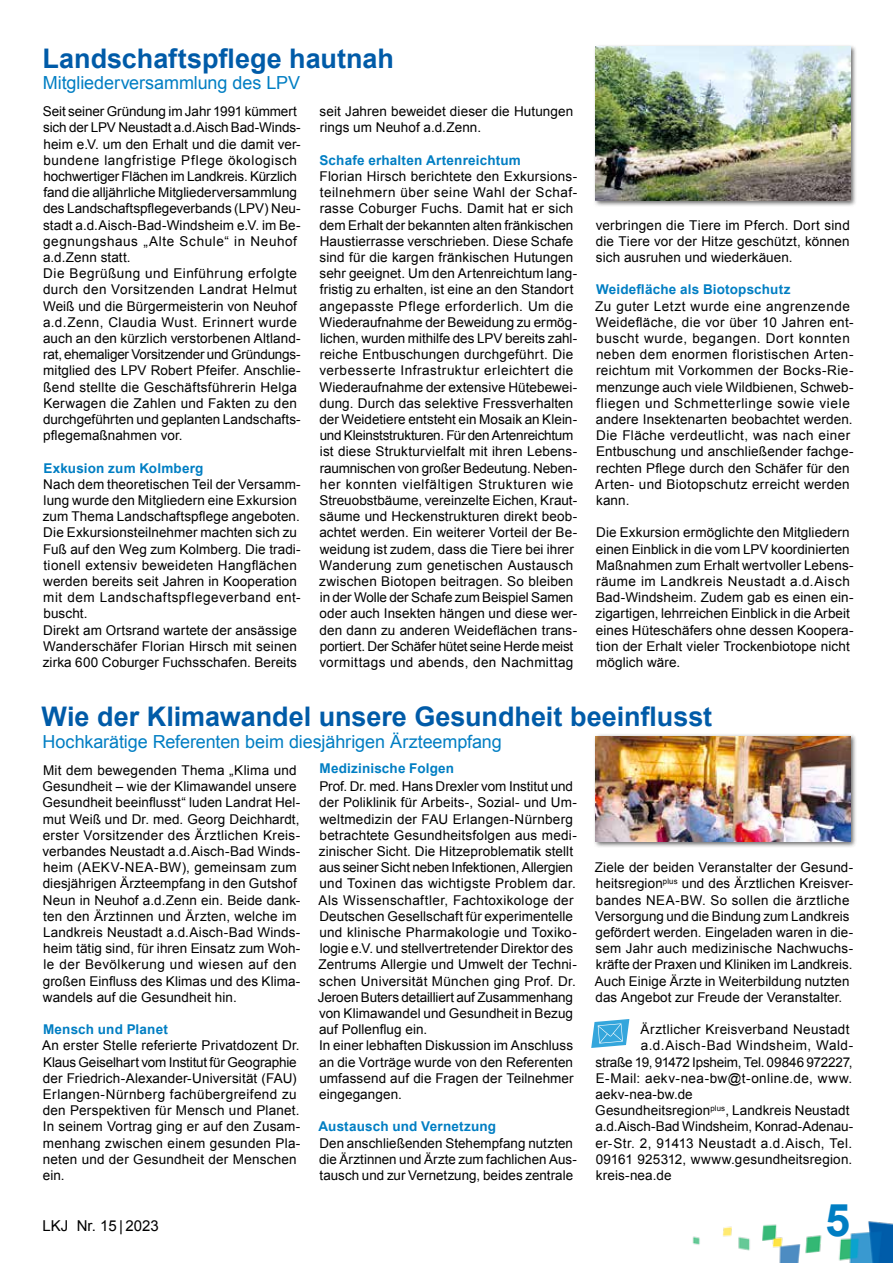
<style>
.page{position:relative;width:893px;height:1263px;background:#fff}
.page>*{position:absolute;margin:0;border:0;box-sizing:border-box;transform-origin:0 0}
.t1{font:700 45px "Arial";color:#007ec3}
.t2{font:700 27px "Arial";color:#005ba8}
.t3{font:18px "Arial";letter-spacing:-.005em;color:#007ec3}
.t4{font:15px "Arial";color:#000}
.t5{font:13.5px/16.2px "Arial";letter-spacing:.01em;color:#000}
.t6{font:700 13.5px "Arial";letter-spacing:.015em;color:#007ec3}
.t7{font:13.5px "Arial";letter-spacing:.035em;color:#000}
.t8{font:13.5px "Arial";letter-spacing:-.015em;color:#000}
.t9{font:13.5px "Arial";letter-spacing:.03em;color:#000}
</style>
<div class="page">
<img style="left:692px;top:1221px;width:201px;height:42px">
<div style="left:593px;top:44px;width:264px;height:163px;background:#000;opacity:.6"></div>
<img style="left:595px;top:47px;width:255px;height:154px">
<svg style="left:591px;top:1019px;width:39px;height:29px"></svg>
<div style="left:593px;top:733px;width:264px;height:115px;background:#000;opacity:.6"></div>
<img style="left:595px;top:736px;width:255px;height:105px">
<h2 class="t2" style="left:43px;top:40px;width:353px">Landschaftspflege hautnah</h2>
<h3 class="t3" style="left:43px;top:71px;width:259px">Mitgliederversammlung des LPV</h3>
<p class="t5" style="left:43px;top:103px;width:259px">Seit seiner Gründung im Jahr 1991 kümmert sich der LPV Neustadt a.d.Aisch Bad-Winds&shy;heim e.V. um den Erhalt und die damit ver&shy;bundene langfristige Pflege ökologisch hochwertiger Flächen im Landkreis. Kürzlich fand die alljährliche Mitgliederversammlung des Landschaftspflegeverbands (LPV) Neu&shy;stadt a.d.Aisch-Bad-Windsheim e.V. im Be&shy;gegnungshaus „Alte Schule“ in Neuhof a.d.Zenn statt.<br>Die Begrüßung und Einführung erfolgte durch den Vorsitzenden Landrat Helmut Weiß und die Bürgermeisterin von Neuhof a.d.Zenn, Claudia Wust. Erinnert wurde auch an den kürzlich verstorbenen Altland&shy;rat, ehemaliger Vorsitzender und Gründungs&shy;mitglied des LPV Robert Pfeifer. Anschlie&shy;ßend stellte die Geschäftsführerin Helga Kerwagen die Zahlen und Fakten zu den durchgeführten und geplanten Landschafts&shy;pflegemaßnahmen vor.</p>
<p class="t6" style="left:43px;top:459px;width:161px">Exkusion zum Kolmberg</p>
<p class="t5" style="left:43px;top:476px;width:259px">Nach dem theoretischen Teil der Versamm&shy;lung wurde den Mitgliedern eine Exkursion zum Thema Landschaftspflege angeboten.<br>Die Exkursionsteilnehmer machten sich zu Fuß auf den Weg zum Kolmberg. Die tradi&shy;tionell extensiv beweideten Hangflächen werden bereits seit Jahren in Kooperation mit dem Landschaftspflegeverband ent&shy;buscht.<br>Direkt am Ortsrand wartete der ansässige Wanderschäfer Florian Hirsch mit seinen zirka 600 Coburger Fuchsschafen. Bereits</p>
<p class="t5" style="left:320px;top:103px;width:255px">seit Jahren beweidet dieser die Hutungen rings um Neuhof a.d.Zenn.</p>
<p class="t6" style="left:319px;top:151px;width:203px">Schafe erhalten Artenreichtum</p>
<p class="t5" style="left:319px;top:168px;width:259px">Florian Hirsch berichtete den Exkursions&shy;teilnehmern über seine Wahl der Schaf&shy;rasse Coburger Fuchs. Damit hat er sich dem Erhalt der bekannten alten fränkischen Haustierrasse verschrieben. Diese Schafe sind für die kargen fränkischen Hutungen sehr geeignet. Um den Artenreichtum lang&shy;fristig zu erhalten, ist eine an den Standort angepasste Pflege erforderlich. Um die Wiederaufnahme der Beweidung zu ermög&shy;lichen, wurden mithilfe des LPV bereits zahl&shy;reiche Entbuschungen durchgeführt. Die verbesserte Infrastruktur erleichtert die Wiederaufnahme der extensive Hütebewei&shy;dung. Durch das selektive Fressverhalten der Weidetiere entsteht ein Mosaik an Klein&shy;und Kleinststrukturen. Für den Artenreichtum ist diese Strukturvielfalt mit ihren Lebens&shy;raumnischen von großer Bedeutung. Neben&shy;her konnten vielfältigen Strukturen wie Streuobstbäume, vereinzelte Eichen, Kraut&shy;säume und Heckenstrukturen direkt beob&shy;achtet werden. Ein weiterer Vorteil der Be&shy;weidung ist zudem, dass die Tiere bei ihrer Wanderung zum genetischen Austausch zwischen Biotopen beitragen. So bleiben in der Wolle der Schafe zum Beispiel Samen oder auch Insekten hängen und diese wer&shy;den dann zu anderen Weideflächen trans&shy;portiert. Der Schäfer hütet seine Herde meist vormittags und abends, den Nachmittag</p>
<p class="t5" style="left:596px;top:217px;width:256px;text-align:justify">verbringen die Tiere im Pferch. Dort sind die Tiere vor der Hitze geschützt, können sich ausruhen und wiederkäuen.</p>
<p class="t6" style="left:596px;top:281px;width:196px">Weidefläche als Biotopschutz</p>
<p class="t5" style="left:595px;top:298px;width:260px">Zu guter Letzt wurde eine angrenzende Weidefläche, die vor über 10 Jahren ent&shy;buscht wurde, begangen. Dort konnten neben dem enormen floristischen Arten&shy;reichtum mit Vorkommen der Bocks-Rie&shy;menzunge auch viele Wildbienen, Schweb&shy;fliegen und Schmetterlinge sowie viele andere Insektenarten beobachtet werden.<br>Die Fläche verdeutlicht, was nach einer Entbuschung und anschließender fachge&shy;rechten Pflege durch den Schäfer für den Arten- und Biotopschutz erreicht werden kann.</p>
<p class="t5" style="left:596px;top:525px;width:259px">Die Exkursion ermöglichte den Mitgliedern einen Einblick in die vom LPV koordinierten Maßnahmen zum Erhalt wertvoller Lebens&shy;räume im Landkreis Neustadt a.d.Aisch Bad-Windsheim. Zudem gab es einen ein&shy;zigartigen, lehrreichen Einblick in die Arbeit eines Hüteschäfers ohne dessen Koopera&shy;tion der Erhalt vieler Trockenbiotope nicht möglich wäre.</p>
<h2 class="t2" style="left:42px;top:699px;width:672px">Wie der Klimawandel unsere Gesundheit beeinflusst</h2>
<h3 class="t3" style="left:43px;top:730px;width:461px">Hochkarätige Referenten beim diesjährigen Ärzteempfang</h3>
<p class="t5" style="left:42px;top:762px;width:259px">Mit dem bewegenden Thema „Klima und Gesundheit – wie der Klimawandel unsere Gesundheit beeinflusst“ luden Landrat Hel&shy;mut Weiß und Dr. med. Georg Deichhardt, erster Vorsitzender des Ärztlichen Kreis&shy;verbandes Neustadt a.d.Aisch-Bad Winds&shy;heim (AEKV-NEA-BW), gemeinsam zum diesjährigen Ärzteempfang in den Gutshof Neun in Neuhof a.d.Zenn ein. Beide dank&shy;ten den Ärztinnen und Ärzten, welche im Landkreis Neustadt a.d.Aisch-Bad Winds&shy;heim tätig sind, für ihren Einsatz zum Woh&shy;le der Bevölkerung und wiesen auf den großen Einfluss des Klimas und des Klima&shy;wandels auf die Gesundheit hin.</p>
<p class="t6" style="left:43px;top:1020px;width:126px">Mensch und Planet</p>
<p class="t5" style="left:42px;top:1038px;width:260px">An erster Stelle referierte Privatdozent Dr.<br>Klaus Geiselhart vom Institut für Geographie der Friedrich-Alexander-Universität (FAU)<br>Erlangen-Nürnberg fachübergreifend zu den Perspektiven für Mensch und Planet.<br>In seinem Vortrag ging er auf den Zusam&shy;menhang zwischen einem gesunden Pla&shy;neten und der Gesundheit der Menschen ein.</p>
<p class="t6" style="left:319px;top:759px;width:136px">Medizinische Folgen</p>
<p class="t5" style="left:318px;top:778px;width:260px">Prof. Dr. med. Hans Drexler vom Institut und der Poliklinik für Arbeits-, Sozial- und Um&shy;weltmedizin der FAU Erlangen-Nürnberg betrachtete Gesundheitsfolgen aus medi&shy;zinischer Sicht. Die Hitzeproblematik stellt aus seiner Sicht neben Infektionen, Allergien und Toxinen das wichtigste Problem dar.<br>Als Wissenschaftler, Fachtoxikologe der Deutschen Gesellschaft für experimentelle und klinische Pharmakologie und Toxiko&shy;logie e.V. und stellvertretender Direktor des Zentrums Allergie und Umwelt der Techni&shy;schen Universität München ging Prof. Dr.<br>Jeroen Buters detailliert auf Zusammenhang von Klimawandel und Gesundheit in Bezug auf Pollenflug ein.<br>In einer lebhaften Diskussion im Anschluss an die Vorträge wurde von den Referenten umfassend auf die Fragen der Teilnehmer eingegangen.</p>
<p class="t6" style="left:318px;top:1118px;width:179px">Austausch und Vernetzung</p>
<p class="t5" style="left:319px;top:1135px;width:259px">Den anschließenden Stehempfang nutzten die Ärztinnen und Ärzte zum fachlichen Aus&shy;tausch und zur Vernetzung, beides zentrale</p>
<p class="t5" style="left:595px;top:859px;width:260px">Ziele der beiden Veranstalter der Gesund&shy;heitsregion<sup>plus</sup> und des Ärztlichen Kreisver&shy;bandes NEA-BW. So sollen die ärztliche Versorgung und die Bindung zum Landkreis gefördert werden. Eingeladen waren in die&shy;sem Jahr auch medizinische Nachwuchs&shy;kräfte der Praxen und Kliniken im Landkreis.<br>Auch Einige Ärzte in Weiterbildung nutzten das Angebot zur Freude der Veranstalter.</p>
<p class="t5" style="left:641px;top:1021px;width:210px">Ärztlicher Kreisverband Neustadt</p>
<p class="t7" style="left:641px;top:1037px;width:214px">a.d.Aisch-Bad Windsheim, Wald-</p>
<p class="t8" style="left:596px;top:1053px;width:258px">straße 19, 91472 Ipsheim, Tel. 09846 972227,</p>
<p class="t9" style="left:596px;top:1069px;width:258px">E-Mail: aekv-nea-bw@t-online.de, www.</p>
<p class="t5" style="left:595px;top:1086px;width:99px">aekv-nea-bw.de</p>
<p class="t5" style="left:595px;top:1102px;width:256px">Gesundheitsregion<sup>plus</sup>, Landkreis Neustadt</p>
<p class="t5" style="left:595px;top:1119px;width:259px">a.d.Aisch-Bad Windsheim, Konrad-Adenau-</p>
<p class="t7" style="left:595px;top:1134px;width:258px">er-Str. 2, 91413 Neustadt a.d.Aisch, Tel.</p>
<p class="t5" style="left:596px;top:1151px;width:258px">09161 925312, wwww.gesundheitsregion.</p>
<p class="t5" style="left:596px;top:1167px;width:77px">kreis-nea.de</p>
<p class="t4" style="left:43px;top:1216px;width:118px">LKJ Nr. 15 | 2023</p>
<h1 class="t1" style="left:825px;top:1190px;width:27px">5</h1>
</div>
